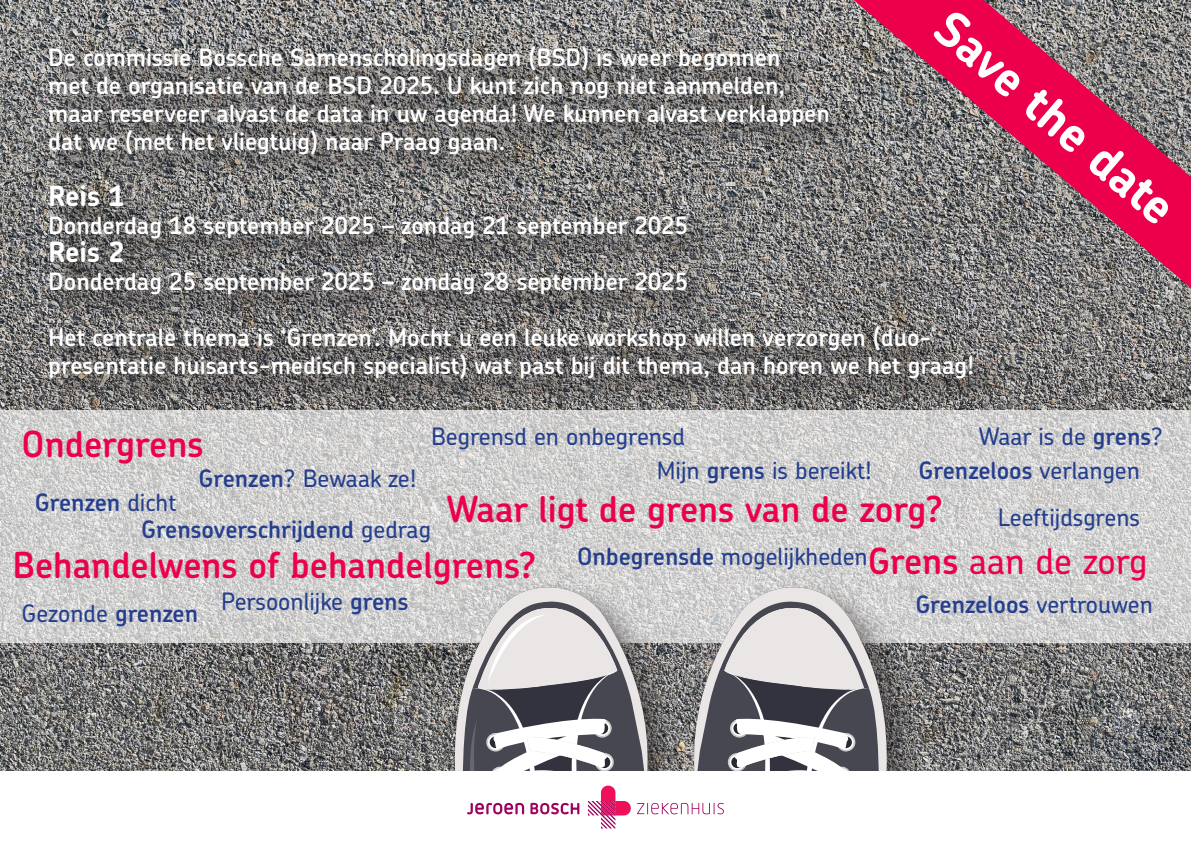
<style>
.page{position:relative;width:1191px;height:842px;background:#fff}
.page>*{position:absolute;margin:0;border:0;box-sizing:border-box;transform-origin:0 0}
.t1{font:700 48.6px "Chevin Pro";color:#fff}
.t2{font:600 36px "Chevin Pro";color:#ec004b}
.t3{font:500 36px "Chevin Pro";letter-spacing:-.005em;color:#ec004b}
.t4{font:700 28px "Chevin Pro";color:#fff}
.t5{font:600 24px/28px "Chevin Pro";color:#fff}
.t6{font:500 24px "Chevin Pro";color:#253f8e}
.t7{font:600 24px "Chevin Pro";color:#253f8e}
.s1{font-weight:600}
.s2{font-weight:500}
</style>
<div class="page">
<img style="left:0;top:0;width:1191px;height:771px">
<svg style="left:0;top:410px;width:1191px;height:232px;background:#d1d0d0"></svg>
<svg style="left:853px;top:0;width:338px;height:288px;background:#af4868"></svg>
<div style="left:45px;top:44px;width:960px;height:366px;background:#231f20;opacity:.98"></div>
<div style="left:444px;top:576px;width:482px;height:266px;background:#231f20;opacity:.58"></div>
<svg style="left:425px;top:581px;width:240px;height:190px"></svg>
<svg style="left:431px;top:581px;width:217px;height:190px;background:#aeadac"></svg>
<svg style="left:676px;top:581px;width:240px;height:190px"></svg>
<svg style="left:693px;top:581px;width:217px;height:190px;background:#a6a5a5"></svg>
<div style="left:0;top:771px;width:1191px;height:71px;background:#fff"></div>
<svg style="left:467px;top:598px;width:402px;height:231px"></svg>
<p class="t1" style="left:961px;top:-3px;width:299px;rotate:40deg">Save the date</p>
<p class="t5" style="left:48px;top:43px;width:734px">De commissie Bossche Samenscholingsdagen (BSD) is weer begonnen</p>
<p class="t5" style="left:48px;top:71px;width:738px">met de organisatie van de BSD 2025. U kunt zich nog niet aanmelden,</p>
<p class="t5" style="left:48px;top:99px;width:783px">maar reserveer alvast de data in uw agenda! We kunnen alvast verklappen</p>
<p class="t5" style="left:48px;top:127px;width:458px">dat we (met het vliegtuig) naar Praag gaan.</p>
<p class="t4" style="left:48px;top:178px;width:78px">Reis 1</p>
<p class="t5" style="left:48px;top:211px;width:641px">Donderdag 18 september 2025 – zondag 21 september 2025</p>
<p class="t4" style="left:48px;top:234px;width:78px">Reis 2</p>
<p class="t5" style="left:48px;top:267px;width:641px">Donderdag 25 september 2025 – zondag 28 september 2025</p>
<p class="t5" style="left:48px;top:323px;width:927px">Het centrale thema is ‘Grenzen’. Mocht u een leuke workshop willen verzorgen (duo&shy;presentatie huisarts-medisch specialist) wat past bij dit thema, dan horen we het graag!</p>
<p class="t2" style="left:22px;top:420px;width:183px">Ondergrens</p>
<p class="t6" style="left:198px;top:463px;width:219px"><span class="s1">Grenzen</span>? Bewaak ze!</p>
<p class="t6" style="left:431px;top:420px;width:255px">Begrensd en onbegrensd</p>
<p class="t6" style="left:657px;top:454px;width:217px">Mijn <span class="s1">grens</span> is bereikt!</p>
<p class="t6" style="left:979px;top:420px;width:186px">Waar is de <span class="s1">grens</span>?</p>
<p class="t7" style="left:918px;top:454px;width:223px">Grenzeloos <span class="s2">verlangen</span></p>
<p class="t7" style="left:35px;top:486px;width:143px">Grenzen <span class="s2">dicht</span></p>
<p class="t7" style="left:141px;top:513px;width:291px">Grensoverschrijdend <span class="s2">gedrag</span></p>
<p class="t2" style="left:447px;top:485px;width:498px">Waar ligt de grens van de zorg?</p>
<p class="t6" style="left:997px;top:501px;width:144px">Leeftijdsgrens</p>
<p class="t2" style="left:12px;top:541px;width:525px">Behandelwens of behandelgrens?</p>
<p class="t6" style="left:22px;top:597px;width:178px">Gezonde <span class="s1">grenzen</span></p>
<p class="t6" style="left:221px;top:585px;width:189px">Persoonlijke <span class="s1">grens</span></p>
<p class="t6" style="left:577px;top:540px;width:292px"><span class="s1">Onbegrensde</span> mogelijkheden</p>
<p class="t3" style="left:867px;top:537px;width:281px"><span class="s1">Grens</span> aan de zorg</p>
<p class="t7" style="left:915px;top:588px;width:239px">Grenzeloos <span class="s2">vertrouwen</span></p>
</div>
